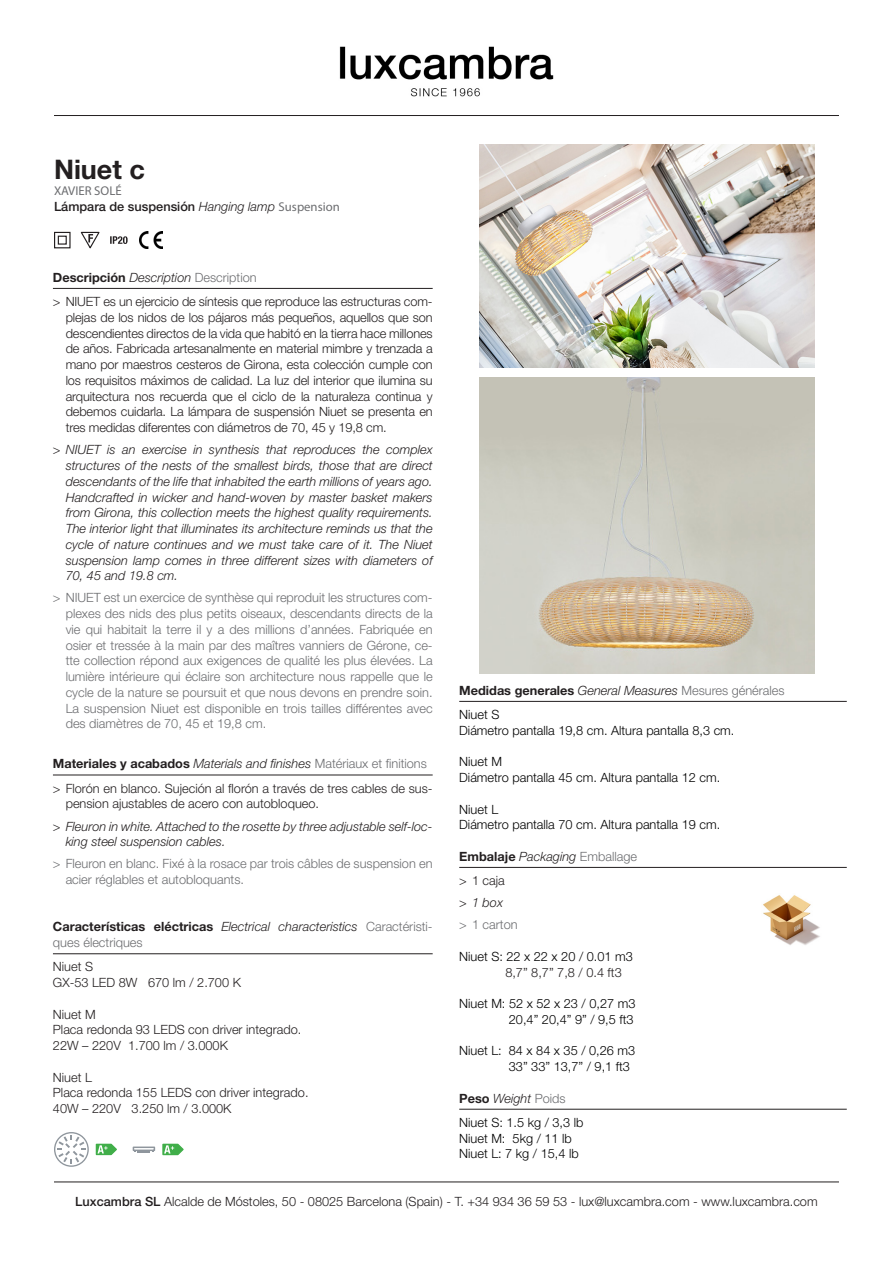
<style>
.page{position:relative;width:893px;height:1263px;background:#fff}
.page>*{position:absolute;margin:0;border:0;box-sizing:border-box;transform-origin:0 0}
.t1{font:700 27px "Helvetica Neue LT Std";color:#231f20}
.t2{font:300 12.75px/15.8px "Helvetica Neue LT Std";color:#231f20;text-align:justify}
.t3{font:italic 300 12.75px/15.8px "Helvetica Neue LT Std";color:#231f20;text-align:justify}
.t4{font:300 12.75px/15.8px "Helvetica Neue LT Std";color:#6c6d70}
.t5{font:300 12.75px "Helvetica Neue LT Std";color:#000}
.t6{font:700 12.75px "Helvetica Neue LT Std";color:#231f20}
.t7{font:500 12.75px "Helvetica Neue LT Std";color:#231f20}
.t8{font:12.75px "Myriad Pro";color:#6c6d70}
.s1{font-weight:300;font-style:italic}
.s2{font-family:"Myriad Pro";font-weight:400;color:#6c6d70}
.s3{font-weight:300;color:#6c6d70}
.s4{font-style:normal}
.s5{font-weight:700;font-style:normal}
.s6{font-style:normal;color:#6c6d70}
.s7{font-weight:700;color:#231f20}
.s8{font-style:italic;color:#231f20}
.s9{font-weight:500}
</style>
<div class="page">
<img style="left:479px;top:378px;width:335px;height:296px">
<hr style="left:53px;top:288px;width:380px;height:1px;background:#231f20">
<hr style="left:53px;top:775px;width:380px;height:1px;background:#231f20">
<hr style="left:53px;top:953px;width:380px;height:1px;background:#231f20">
<hr style="left:54px;top:1182px;width:785px;height:1px;background:#231f20">
<img style="left:339px;top:46px;width:215px;height:51px">
<hr style="left:54px;top:115px;width:785px;height:1px;background:#231f20">
<div style="left:54px;top:232px;width:17px;height:16px;border:1px solid #231f20"></div>
<div style="left:58px;top:236px;width:9px;height:9px;border:1px solid #231f20"></div>
<svg style="left:80px;top:231px;width:20px;height:18px"></svg>
<svg style="left:110px;top:236px;width:18px;height:8px"></svg>
<img style="left:139px;top:232px;width:24px;height:16px">
<div style="left:54px;top:1132px;width:35px;height:35px;border:1px solid #8f969d;border-radius:50%"></div>
<svg style="left:57px;top:1135px;width:29px;height:29px"></svg>
<svg style="left:95px;top:1143px;width:22px;height:13px"></svg>
<svg style="left:162px;top:1143px;width:22px;height:13px"></svg>
<div style="left:133px;top:1146px;width:22px;height:5px;border:2px solid #8f969d"></div>
<svg style="left:135px;top:1151px;width:18px;height:1px"></svg>
<img style="left:479px;top:145px;width:335px;height:223px">
<img style="left:763px;top:895px;width:57px;height:50px">
<hr style="left:459px;top:701px;width:388px;height:1px;background:#231f20">
<hr style="left:459px;top:867px;width:388px;height:1px;background:#231f20">
<hr style="left:459px;top:1109px;width:388px;height:1px;background:#231f20">
<p class="t1" style="left:54px;top:153px;width:92px">Niuet c</p>
<p class="t8" style="left:54px;top:183px;width:69px">XAVIER SOLÉ</p>
<p class="t7" style="left:54px;top:198px;width:287px">Lámpara de suspensión <span class="s1">Hanging lamp</span> <span class="s2">Suspension</span></p>
<p class="t6" style="left:53px;top:269px;width:205px">Descripción <span class="s1">Description</span> <span class="s3">Description</span></p>
<p class="t2" style="left:66px;top:293px;width:368px;text-indent:-13px">&gt; NIUET es un ejercicio de síntesis que reproduce las estructuras com&shy;plejas de los nidos de los pájaros más pequeños, aquellos que son descendientes directos de la vida que habitó en la tierra hace millones de años. Fabricada artesanalmente en material mimbre y trenzada a mano por maestros cesteros de Girona, esta colección cumple con los requisitos máximos de calidad. La luz del interior que ilumina su arquitectura nos recuerda que el ciclo de la naturaleza continua y debemos cuidarla. La lámpara de suspensión Niuet se presenta en tres medidas diferentes con diámetros de 70, 45 y 19,8 cm.</p>
<p class="t3" style="left:66px;top:442px;width:368px;text-indent:-13px"><span class="s4">&gt;</span> NIUET is an exercise in synthesis that reproduces the complex structures of the nests of the smallest birds, those that are direct descendants of the life that inhabited the earth millions of years ago.<br>Handcrafted in wicker and hand-woven by master basket makers from Girona, this collection meets the highest quality requirements.<br>The interior light that illuminates its architecture reminds us that the cycle of nature continues and we must take care of it. The Niuet suspension lamp comes in three different sizes with diameters of 70, 45 and 19.8 cm.</p>
<p class="t4" style="left:66px;top:590px;width:368px;text-align:justify;text-indent:-13px">&gt; NIUET est un exercice de synthèse qui reproduit les structures com&shy;plexes des nids des plus petits oiseaux, descendants directs de la vie qui habitait la terre il y a des millions d’années. Fabriquée en osier et tressée à la main par des maîtres vanniers de Gérone, ce&shy;tte collection répond aux exigences de qualité les plus élevées. La lumière intérieure qui éclaire son architecture nous rappelle que le cycle de la nature se poursuit et que nous devons en prendre soin.<br>La suspension Niuet est disponible en trois tailles différentes avec des diamètres de 70, 45 et 19,8 cm.</p>
<p class="t3" style="left:53px;top:756px;width:375px"><span class="s5">Materiales y acabados</span> Materials and finishes <span class="s6">Matériaux et finitions</span></p>
<p class="t2" style="left:66px;top:780px;width:368px;text-indent:-13px">&gt; Florón en blanco. Sujeción al florón a través de tres cables de sus&shy;pension ajustables de acero con autobloqueo.</p>
<p class="t3" style="left:66px;top:818px;width:368px;text-indent:-13px"><span class="s4">&gt;</span> Fleuron in white. Attached to the rosette by three adjustable self-loc&shy;king steel suspension cables.</p>
<p class="t4" style="left:66px;top:856px;width:368px;text-indent:-13px">&gt; Fleuron en blanc. Fixé à la rosace par trois câbles de suspension en acier réglables et autobloquants.</p>
<p class="t4" style="left:53px;top:919px;width:381px"><span class="s7">Características eléctricas</span> <span class="s8">Electrical characteristics</span> Caractéristi&shy;ques électriques</p>
<p class="t2" style="left:53px;top:959px;width:42px">Niuet S</p>
<p class="t2" style="left:53px;top:974px;width:190px">GX-53 LED 8W 670 lm / 2.700 K</p>
<p class="t2" style="left:53px;top:1006px;width:44px">Niuet M</p>
<p class="t2" style="left:53px;top:1022px;width:250px">Placa redonda 93 LEDS con driver integrado.</p>
<p class="t2" style="left:53px;top:1037px;width:177px">22W – 220V 1.700 lm / 3.000K</p>
<p class="t2" style="left:53px;top:1069px;width:40px">Niuet L</p>
<p class="t2" style="left:53px;top:1085px;width:257px">Placa redonda 155 LEDS con driver integrado.</p>
<p class="t2" style="left:53px;top:1100px;width:180px">40W – 220V 3.250 lm / 3.000K</p>
<p class="t6" style="left:459px;top:682px;width:327px">Medidas generales <span class="s1">General Measures</span> <span class="s3">Mesures générales</span></p>
<p class="t5" style="left:459px;top:707px;width:42px">Niuet S</p>
<p class="t5" style="left:459px;top:722px;width:277px">Diámetro pantalla 19,8 cm. Altura pantalla 8,3 cm.</p>
<p class="t5" style="left:459px;top:754px;width:44px">Niuet M</p>
<p class="t5" style="left:459px;top:770px;width:262px">Diámetro pantalla 45 cm. Altura pantalla 12 cm.</p>
<p class="t5" style="left:459px;top:801px;width:40px">Niuet L</p>
<p class="t5" style="left:459px;top:817px;width:262px">Diámetro pantalla 70 cm. Altura pantalla 19 cm.</p>
<p class="t3" style="left:459px;top:848px;width:179px"><span class="s5">Embalaje</span> Packaging <span class="s6">Emballage</span></p>
<p class="t2" style="left:459px;top:872px;width:47px">&gt; 1 caja</p>
<p class="t3" style="left:459px;top:895px;width:45px"><span class="s4">&gt;</span> 1 box</p>
<p class="t4" style="left:459px;top:917px;width:60px">&gt; 1 carton</p>
<p class="t5" style="left:459px;top:948px;width:175px">Niuet S: 22 x 22 x 20 / 0.01 m3</p>
<p class="t2" style="left:505px;top:964px;width:118px">8,7” 8,7” 7,8 / 0.4 ft3</p>
<p class="t5" style="left:459px;top:996px;width:178px">Niuet M: 52 x 52 x 23 / 0,27 m3</p>
<p class="t5" style="left:509px;top:1011px;width:126px">20,4” 20,4” 9” / 9,5 ft3</p>
<p class="t5" style="left:459px;top:1043px;width:177px">Niuet L: 84 x 84 x 35 / 0,26 m3</p>
<p class="t5" style="left:509px;top:1059px;width:123px">33” 33” 13,7” / 9,1 ft3</p>
<p class="t3" style="left:459px;top:1090px;width:108px"><span class="s5">Peso</span> Weight <span class="s6">Poids</span></p>
<p class="t5" style="left:459px;top:1114px;width:126px">Niuet S: 1.5 kg / 3,3 lb</p>
<p class="t5" style="left:459px;top:1130px;width:114px">Niuet M: 5kg / 11 lb</p>
<p class="t5" style="left:459px;top:1146px;width:121px">Niuet L: 7 kg / 15,4 lb</p>
<p class="t2" style="left:75px;top:1193px;width:744px"><span class="s9">Luxcambra SL</span> Alcalde de Móstoles, 50 - 08025 Barcelona (Spain) - T. +34 934 36 59 53 - lux@luxcambra.com - www.luxcambra.com</p>
</div>
